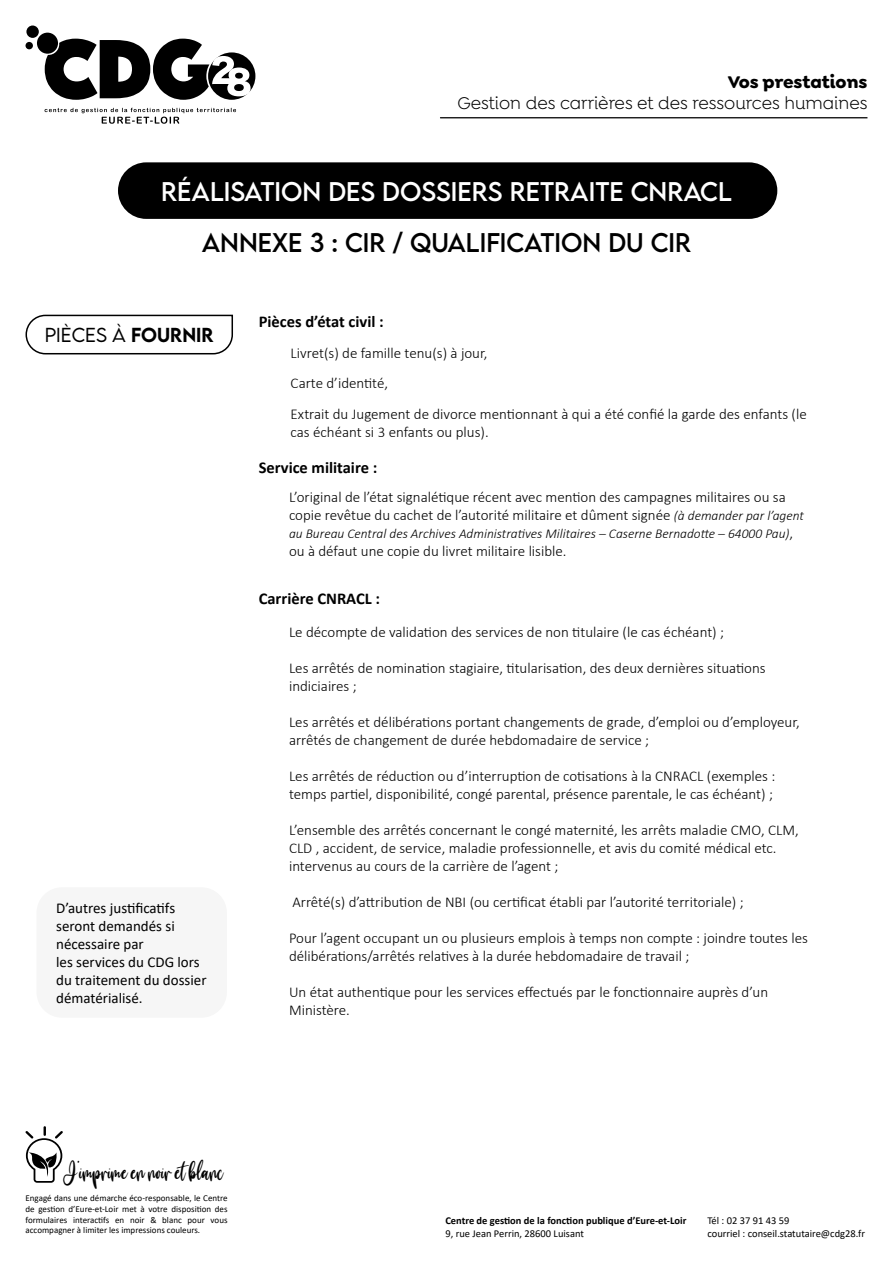
<style>
.page{position:relative;width:893px;height:1263px;background:#fff}
.page>*{position:absolute;margin:0;border:0;box-sizing:border-box;transform-origin:0 0}
.t1{font:24px "LEMONMILK";color:#fff}
.t2{font:24px "LEMONMILK";color:#000}
.t3{font:18px "Goldplay Alt";color:#000}
.t4{font:700 18px "Goldplay Alt";color:#000}
.t5{font:300 18px "LEMONMILK";color:#000}
.t6{font:700 16.5px "Calibri";color:#000}
.t7{font:300 15px/18px "Calibri";color:#000}
.t8{font:15px/18px "Calibri";color:#000}
.t9{font:italic 300 13.5px "Calibri";color:#000}
.t10{font:10.5px/12.6px "Calibri";color:#000}
.t11{font:700 10.5px "Calibri";color:#000}
.t12{font:9px/10.8px "Calibri";color:#000;text-align:justify}
.t13{font:9px "makecake";color:#000}
.s1{font-weight:500}
.s2{font-style:italic;font-size:13.5px}
.s3{font-style:normal;font-size:15px}
</style>
<div class="page">
<svg style="left:25px;top:1126px;width:38px;height:57px"></svg>
<svg style="left:45px;top:108px;width:191px;height:16px"></svg>
<div style="left:208px;top:52px;width:47px;height:48px;background:#000;border-radius:50%"></div>
<svg style="left:45px;top:39px;width:206px;height:61px"></svg>
<div style="left:37px;top:33px;width:21px;height:21px;background:#000;border-radius:50%"></div>
<div style="left:26px;top:26px;width:13px;height:12px;background:#000;border-radius:50%"></div>
<div style="left:26px;top:42px;width:7px;height:7px;background:#000;border-radius:50%"></div>
<svg style="left:440px;top:117px;width:427px;height:1px"></svg>
<div style="left:118px;top:162px;width:659px;height:57px;background:#000;border-radius:28px"></div>
<svg style="left:25px;top:314px;width:208px;height:41px"></svg>
<div style="left:37px;top:887px;width:190px;height:131px;background:#f6f6f6;border-radius:26px"></div>
<p class="t4" style="left:728px;top:70px;width:141px">Vos prestations</p>
<p class="t3" style="left:457px;top:93px;width:411px">Gestion des carrières et des ressources humaines</p>
<h1 class="t1" style="left:161px;top:175px;width:506px">RÉALISATION DES DOSSIERS RETRAITE CNRA</h1>
<h1 class="t1" style="left:700px;top:175px;width:31px">CL</h1>
<h1 class="t2" style="left:202px;top:227px;width:489px">ANNEXE 3 : CIR / QUALIFICATION DU CIR</h1>
<p class="t5" style="left:45px;top:324px;width:170px">PIÈCES À <span class="s1">FOURNIR</span></p>
<p class="t8" style="left:56px;top:899px;width:152px">D’autres justificatifs seront demandés si nécessaire par<br>les services du CDG lors du traitement du dossier dématérialisé.</p>
<p class="t6" style="left:259px;top:310px;width:127px">Pièces d’état civil :</p>
<p class="t7" style="left:291px;top:338px;width:518px;line-height:30.2px">Livret(s) de famille tenu(s) à jour,<br>Carte d’identité,<br>Extrait du Jugement de divorce mentionnant à qui a été confié la garde des enfants (le</p>
<p class="t7" style="left:291px;top:422px;width:200px">cas échéant si 3 enfants ou plus).</p>
<p class="t6" style="left:259px;top:456px;width:120px">Service militaire :</p>
<p class="t7" style="left:289px;top:487px;width:516px">L’original de l’état signalétique récent avec mention des campagnes militaires ou sa copie revêtue du cachet de l’autorité militaire et dûment signée <span class="s2">(à demander par l’agent</span></p>
<p class="t9" style="left:289px;top:525px;width:506px">au Bureau Central des Archives Administratives Militaires – Caserne Bernadotte – 64000 Pau)<span class="s3">,</span></p>
<p class="t7" style="left:289px;top:541px;width:279px">ou à défaut une copie du livret militaire lisible.</p>
<p class="t6" style="left:259px;top:587px;width:123px">Carrière CNRACL :</p>
<p class="t7" style="left:289px;top:623px;width:437px">Le décompte de validation des services de non titulaire (le cas échéant) ;</p>
<p class="t7" style="left:289px;top:659px;width:478px">Les arrêtés de nomination stagiaire, titularisation, des deux dernières situations indiciaires ;</p>
<p class="t7" style="left:289px;top:713px;width:512px">Les arrêtés et délibérations portant changements de grade, d’emploi ou d’employeur, arrêtés de changement de durée hebdomadaire de service ;</p>
<p class="t7" style="left:289px;top:767px;width:488px">Les arrêtés de réduction ou d’interruption de cotisations à la CNRACL (exemples : temps partiel, disponibilité, congé parental, présence parentale, le cas échéant) ;</p>
<p class="t7" style="left:289px;top:821px;width:511px">L’ensemble des arrêtés concernant le congé maternité, les arrêts maladie CMO, CLM,<br>CLD , accident, de service, maladie professionnelle, et avis du comité médical etc. intervenus au cours de la carrière de l’agent ;</p>
<p class="t7" style="left:292px;top:893px;width:453px">Arrêté(s) d’attribution de NBI (ou certificat établi par l’autorité territoriale) ;</p>
<p class="t7" style="left:289px;top:929px;width:520px">Pour l’agent occupant un ou plusieurs emplois à temps non compte : joindre toutes les délibérations/arrêtés relatives à la durée hebdomadaire de travail ;</p>
<p class="t7" style="left:289px;top:983px;width:481px">Un état authentique pour les services effectués par le fonctionnaire auprès d’un<br>Ministère.</p>
<p class="t13" style="left:65px;top:1172px;width:159px">J’imprime en noir etblanc</p>
<p class="t12" style="left:26px;top:1192px;width:204px">Engagé dans une démarche éco-responsable, le Centre de gestion d’Eure-et-Loir met à votre disposition des formulaires interactifs en noir &amp; blanc pour vous accompagner à limiter les impressions couleurs.</p>
<p class="t11" style="left:445px;top:1213px;width:243px">Centre de gestion de la fonction publique d’Eure-et-Loir</p>
<p class="t10" style="left:445px;top:1226px;width:140px">9, rue Jean Perrin, 28600 Luisant</p>
<p class="t10" style="left:707px;top:1214px;width:159px">Tél : 02 37 91 43 59<br>courriel : conseil.statutaire@cdg28.fr</p>
</div>
